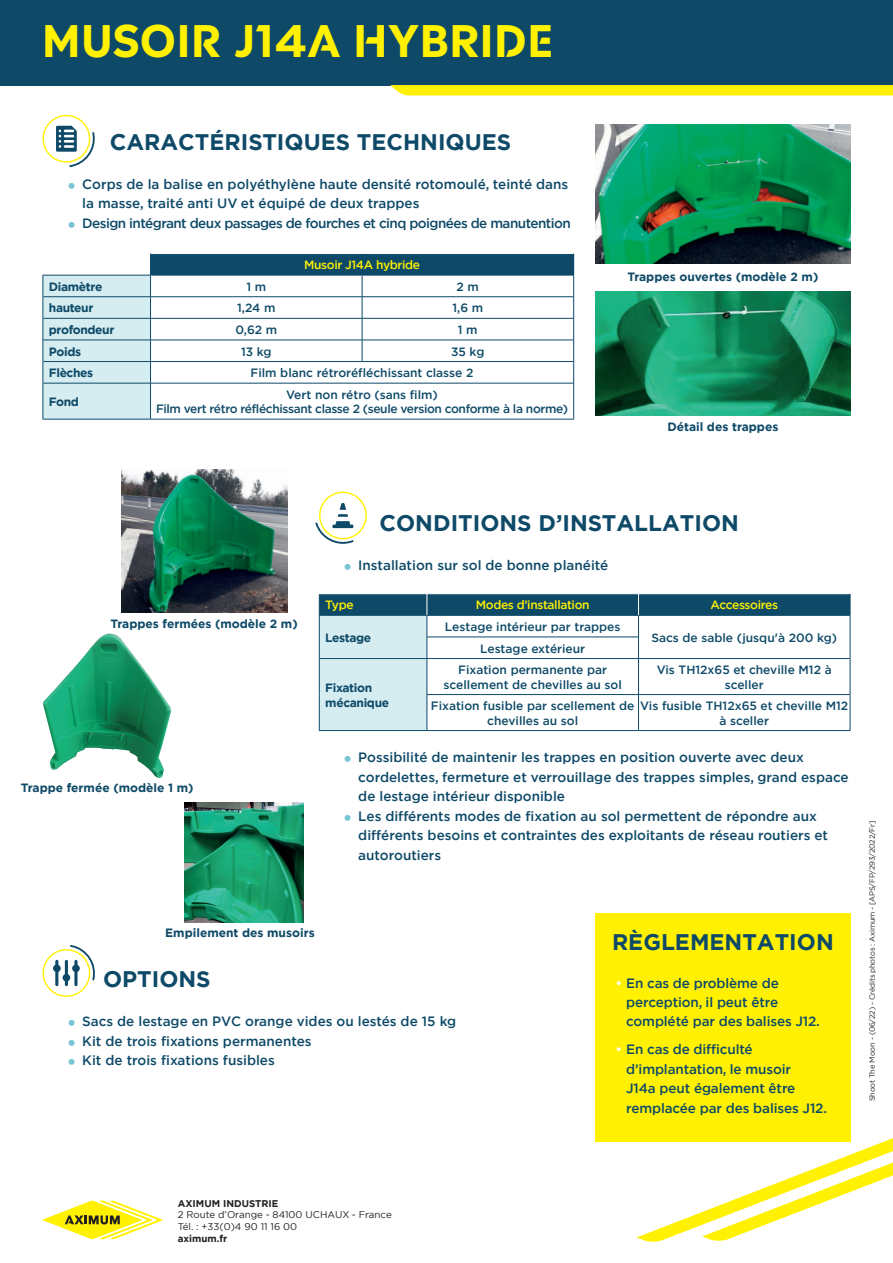
<style>
.page{position:relative;width:893px;height:1263px;background:#fff}
.page>*{position:absolute;margin:0;border:0;box-sizing:border-box;transform-origin:0 0}
.t1{font:700 45px "Colas";letter-spacing:.03em;color:#fff101}
.t2{font:700 22.5px "Gotham";color:#0e4a68}
.t3{font:500 13.5px/19.5px "Gotham";color:#0e4a68}
.t4{font:500 12px/14.4px "Gotham";color:#0e4a68;text-align:center}
.t5{font:700 12px "Gotham";color:#0e4a68}
.t6{font:500 12px/14.4px "Gotham";letter-spacing:-.03em;color:#0e4a68;text-align:center}
.t7{font:700 12px/14.4px "Gotham";letter-spacing:-.03em;color:#0e4a68}
.t8{font:500 12px "Gotham";letter-spacing:-.03em;color:#fff101}
.t9{font:9.75px/11.7px "Gotham";color:#231f20}
.t10{font:700 9.75px "Gotham";color:#231f20}
.t11{font:7.5px "Gotham";letter-spacing:-.03em;color:#231f20}
.s1{color:#fff}
</style>
<div class="page">
<div style="left:151px;top:253px;width:423px;height:22px;background:#0e4a68"></div>
<hr style="left:151px;top:275px;width:211px;height:1px;background:#0e4a68">
<hr style="left:362px;top:275px;width:212px;height:1px;background:#0e4a68">
<hr style="left:43px;top:419px;width:108px;height:1px;background:#0e4a68">
<hr style="left:151px;top:419px;width:211px;height:1px;background:#0e4a68">
<hr style="left:362px;top:419px;width:212px;height:1px;background:#0e4a68">
<hr style="left:151px;top:296px;width:211px;height:1px;background:#0e4a68">
<hr style="left:362px;top:296px;width:211px;height:1px;background:#0e4a68">
<hr style="left:151px;top:318px;width:211px;height:1px;background:#0e4a68">
<hr style="left:362px;top:318px;width:211px;height:1px;background:#0e4a68">
<hr style="left:151px;top:340px;width:211px;height:1px;background:#0e4a68">
<hr style="left:362px;top:340px;width:211px;height:1px;background:#0e4a68">
<hr style="left:151px;top:361px;width:211px;height:1px;background:#0e4a68">
<hr style="left:362px;top:361px;width:211px;height:1px;background:#0e4a68">
<hr style="left:151px;top:383px;width:211px;height:1px;background:#0e4a68">
<hr style="left:362px;top:383px;width:211px;height:1px;background:#0e4a68">
<hr style="left:150px;top:253px;width:212px;height:1px;background:#fff">
<hr style="left:362px;top:253px;width:212px;height:1px;background:#fff">
<svg style="left:362px;top:275px;width:1px;height:86px"></svg>
<svg style="left:573px;top:275px;width:1px;height:108px"></svg>
<hr style="left:573px;top:383px;width:1px;height:36px;background:#0e4a68">
<svg style="left:43px;top:254px;width:108px;height:165px;background:#d0e6ec"></svg>
<hr style="left:43px;top:275px;width:108px;height:1px;background:#0e4a68">
<svg style="left:319px;top:594px;width:532px;height:136px"></svg>
<hr style="left:319px;top:730px;width:108px;height:1px;background:#0e4a68">
<hr style="left:427px;top:730px;width:211px;height:1px;background:#0e4a68">
<hr style="left:638px;top:730px;width:212px;height:1px;background:#0e4a68">
<svg style="left:43px;top:1200px;width:119px;height:39px"></svg>
<svg style="left:42px;top:945px;width:53px;height:52px"></svg>
<div style="left:595px;top:913px;width:255px;height:229px;background:#fff101"></div>
<div style="left:0;top:0;width:893px;height:85px;background:#0e4a68"></div>
<svg style="left:390px;top:85px;width:503px;height:10px;background:#fdf004"></svg>
<svg style="left:637px;top:1118px;width:256px;height:124px"></svg>
<svg style="left:42px;top:115px;width:53px;height:52px"></svg>
<svg style="left:315px;top:492px;width:52px;height:52px"></svg>
<img style="left:595px;top:125px;width:255px;height:139px">
<img style="left:595px;top:292px;width:255px;height:124px">
<img style="left:121px;top:469px;width:166px;height:143px">
<img style="left:43px;top:634px;width:128px;height:144px">
<img style="left:184px;top:802px;width:120px;height:120px">
<h1 class="t1" style="left:43px;top:16px;width:512px">MUSOIR J14A HYbrIDE</h1>
<h2 class="t2" style="left:110px;top:127px;width:403px">CARACTÉRISTIQUES TECHNIQUES</h2>
<p class="t3" style="left:82px;top:174px;width:490px">Corps de la balise en polyéthylène haute densité rotomoulé, teinté dans la masse, traité anti UV et équipé de deux trappes<br>Design intégrant deux passages de fourches et cinq poignées de manutention</p>
<p class="t8" style="left:304px;top:257px;width:118px">Musoir J14A hybride</p>
<p class="t7" style="left:49px;top:279px;width:55px">Diamètre</p>
<p class="t4" style="left:246px;top:279px;width:21px">1 m</p>
<p class="t4" style="left:457px;top:279px;width:24px">2 m</p>
<p class="t7" style="left:49px;top:301px;width:46px">hauteur</p>
<p class="t4" style="left:237px;top:301px;width:40px">1,24 m</p>
<p class="t4" style="left:452px;top:301px;width:32px">1,6 m</p>
<p class="t7" style="left:49px;top:322px;width:67px">profondeur</p>
<p class="t4" style="left:235px;top:322px;width:43px">0,62 m</p>
<p class="t4" style="left:458px;top:322px;width:21px">1 m</p>
<p class="t5" style="left:49px;top:343px;width:34px">Poids</p>
<p class="t4" style="left:241px;top:344px;width:32px">13 kg</p>
<p class="t4" style="left:451px;top:344px;width:35px">35 kg</p>
<p class="t7" style="left:49px;top:366px;width:46px">Flèches</p>
<p class="t4" style="left:251px;top:366px;width:224px">Film blanc rétroréfléchissant classe 2</p>
<p class="t5" style="left:49px;top:394px;width:32px">Fond</p>
<p class="t6" style="left:156px;top:387px;width:413px">Vert non rétro (sans film)<br>Film vert rétro réfléchissant classe 2 (seule version conforme à la norme)</p>
<p class="t5" style="left:627px;top:268px;width:192px">Trappes ouvertes (modèle 2 m)</p>
<p class="t5" style="left:667px;top:419px;width:113px">Détail des trappes</p>
<p class="t5" style="left:111px;top:616px;width:189px">Trappes fermées (modèle 2 m)</p>
<p class="t5" style="left:21px;top:779px;width:174px">Trappe fermée (modèle 1 m)</p>
<h2 class="t2" style="left:380px;top:508px;width:361px">CONDITIONS D’INSTALLATION</h2>
<p class="t3" style="left:358px;top:555px;width:252px">Installation sur sol de bonne planéité</p>
<p class="t8" style="left:325px;top:597px;width:30px">Type</p>
<p class="t8" style="left:476px;top:597px;width:115px">Modes d’installation</p>
<p class="t8" style="left:710px;top:597px;width:69px">Accessoires</p>
<p class="t7" style="left:325px;top:630px;width:47px">Lestage</p>
<p class="t4" style="left:445px;top:619px;width:177px">Lestage intérieur par trappes</p>
<p class="t4" style="left:651px;top:630px;width:187px">Sacs de sable (jusqu'à 200 kg)</p>
<p class="t4" style="left:480px;top:641px;width:107px">Lestage extérieur</p>
<p class="t4" style="left:444px;top:662px;width:180px">Fixation permanente par scellement de chevilles au sol</p>
<p class="t4" style="left:657px;top:662px;width:176px">Vis TH12x65 et cheville M12 à sceller</p>
<p class="t4" style="left:431px;top:698px;width:205px">Fixation fusible par scellement de chevilles au sol</p>
<p class="t4" style="left:640px;top:698px;width:210px">Vis fusible TH12x65 et cheville M12 à sceller</p>
<p class="t3" style="left:358px;top:748px;width:492px">Possibilité de maintenir les trappes en position ouverte avec deux cordelettes, fermeture et verrouillage des trappes simples, grand espace de lestage intérieur disponible<br>Les différents modes de fixation au sol permettent de répondre aux différents besoins et contraintes des exploitants de réseau routiers et autoroutiers</p>
<p class="t7" style="left:325px;top:681px;width:65px">Fixation mécanique</p>
<p class="t5" style="left:165px;top:925px;width:151px">Empilement des musoirs</p>
<h2 class="t2" style="left:103px;top:964px;width:109px">OPTIONS</h2>
<p class="t3" style="left:82px;top:1012px;width:375px">Sacs de lestage en PVC orange vides ou lestés de 15 kg<br>Kit de trois fixations permanentes<br>Kit de trois fixations fusibles</p>
<h2 class="t2" style="left:612px;top:927px;width:223px">RÈGLEMENTATION</h2>
<p class="t3" style="left:626px;top:973px;width:195px;text-indent:-11px"><span class="s1">•</span> En cas de problème de perception, il peut être complété par des balises J12.</p>
<p class="t3" style="left:626px;top:1040px;width:202px;text-indent:-11px"><span class="s1">•</span> En cas de difficulté d’implantation, le musoir<br>J14a peut également être remplacée par des balises J12.</p>
<p class="t11" style="left:867px;top:1101px;width:282px;rotate:-90deg">Shoot The Moon - (06/22) - Crédits photos : Aximum - [APS/FP/293/2022/Fr]</p>
<p class="t10" style="left:178px;top:1197px;width:102px">AXIMUM INDUSTRIE</p>
<p class="t9" style="left:178px;top:1209px;width:216px">2 Route d’Orange - 84100 UCHAUX - France<br>Tél. : +33(0)4 90 11 16 00</p>
<p class="t10" style="left:178px;top:1232px;width:51px">aximum.fr</p>
</div>
